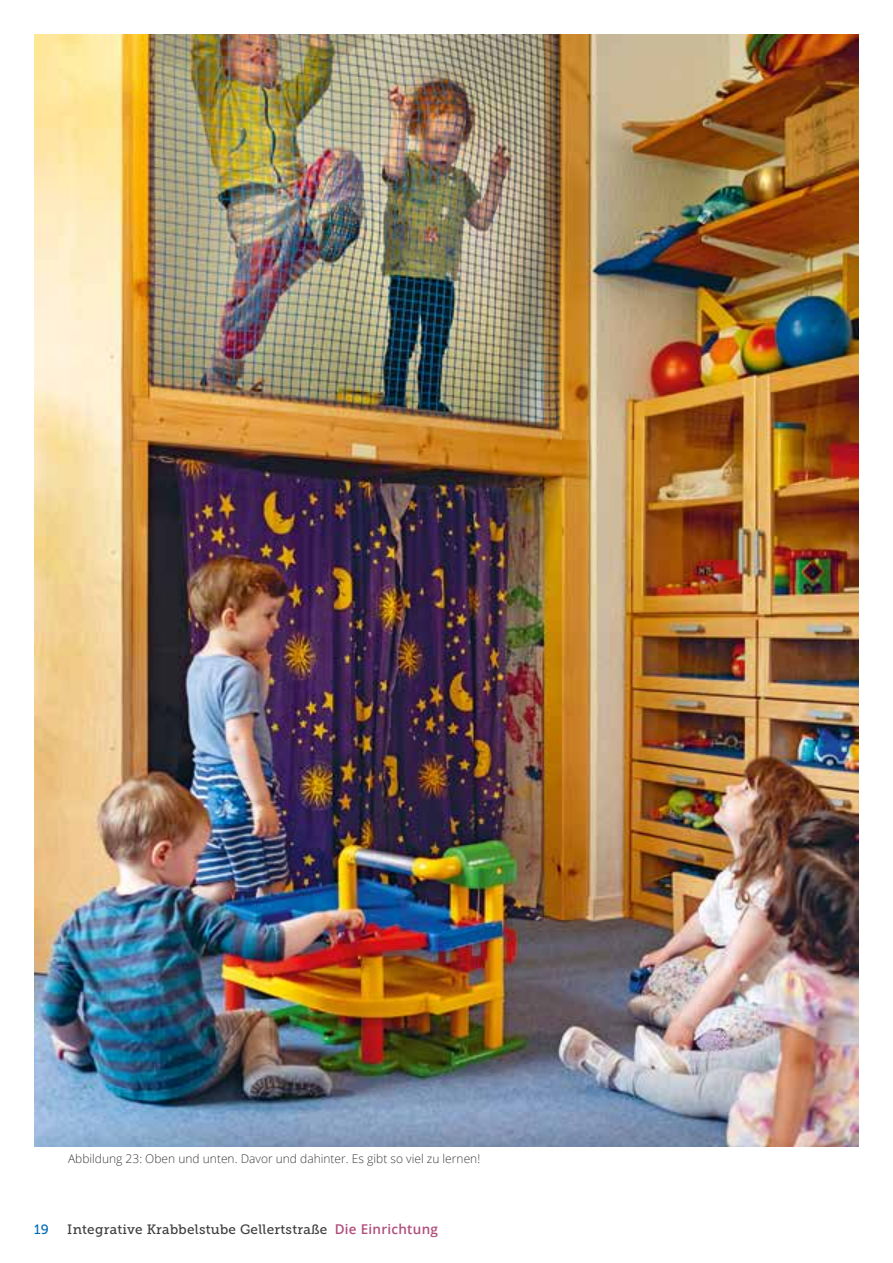
<style>
.page{position:relative;width:893px;height:1263px;background:#fff}
.page>*{position:absolute;margin:0;border:0;box-sizing:border-box;transform-origin:0 0}
.t1{font:13.5px "Museo Slab 500";letter-spacing:.02em;color:#3c3c3b}
.t2{font:13.5px "Museo Slab 500";color:#0069b4}
.t3{font:300 12px "Open Sans";color:#3c3c3b}
.s1{font-family:"Open Sans";font-weight:600;color:#b14e7c}
</style>
<div class="page">
<img style="left:34px;top:34px;width:825px;height:1112px">
<p class="t3" style="left:68px;top:1150px;width:414px">Abbildung 23: Oben und unten. Davor und dahinter. Es gibt so viel zu lernen!</p>
<p class="t2" style="left:34px;top:1222px;width:16px">19</p>
<p class="t1" style="left:67px;top:1222px;width:372px">Integrative Krabbelstube Gellertstraße <span class="s1">Die Einrichtung</span></p>
</div>
